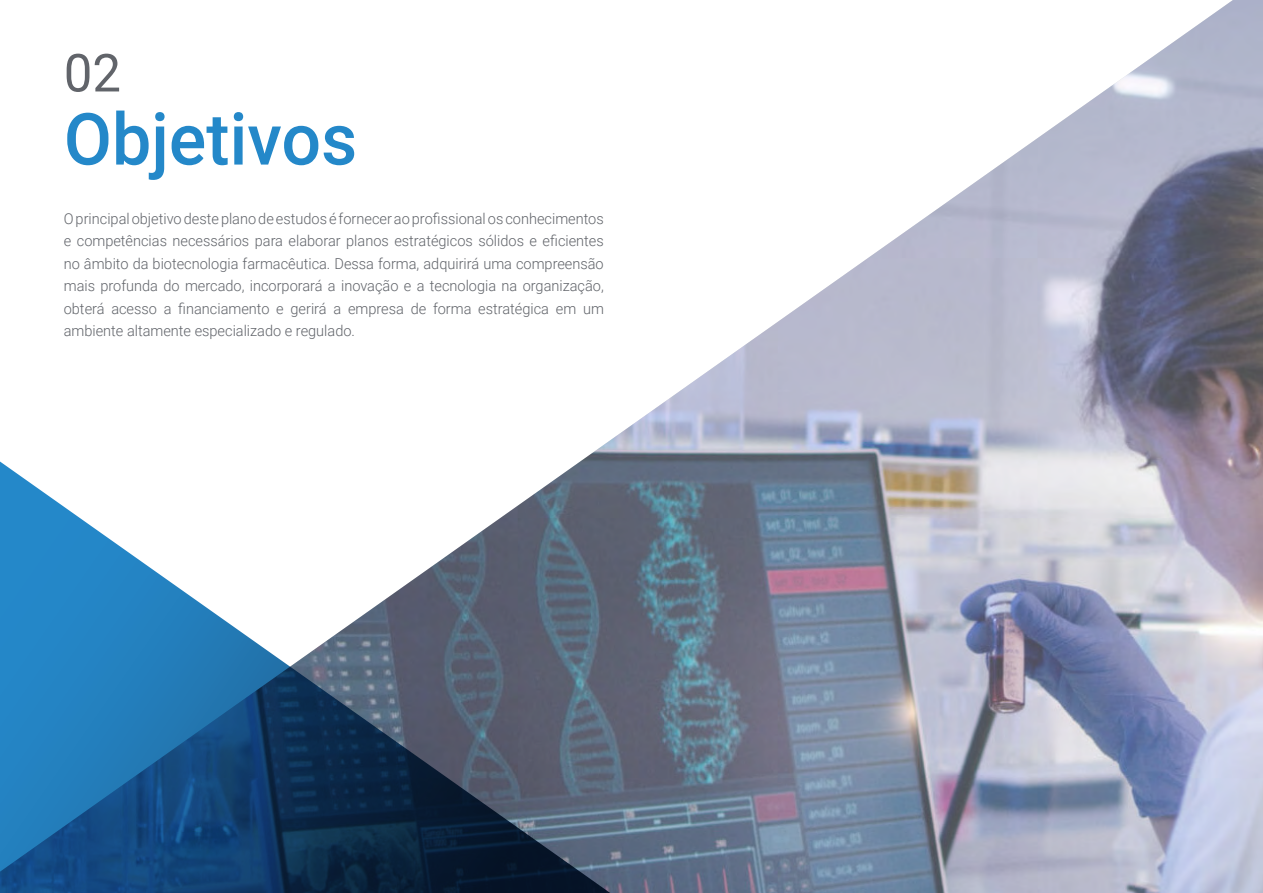
<style>
.page{position:relative;width:1263px;height:893px;background:#fff}
.page>*{position:absolute;margin:0;border:0;box-sizing:border-box;transform-origin:0 0}
.t1{font:500 72px "Roboto";color:#2488c9}
.t2{font:52.5px "Roboto";color:#61646a}
.t3{font:300 15px/22.5px "Roboto";color:#61646a;text-align:justify}
</style>
<div class="page">
<img style="left:602px;top:0;width:661px;height:893px">
<svg style="left:0;top:446px;width:640px;height:447px"></svg>
<h2 class="t2" style="left:64px;top:36px;width:59px">02</h2>
<h1 class="t1" style="left:64px;top:89px;width:295px">Objetivos</h1>
<p class="t3" style="left:64px;top:207px;width:542px">O principal objetivo deste plano de estudos é fornecer ao profissional os conhecimentos e competências necessários para elaborar planos estratégicos sólidos e eficientes no âmbito da biotecnologia farmacêutica. Dessa forma, adquirirá uma compreensão mais profunda do mercado, incorporará a inovação e a tecnologia na organização, obterá acesso a financiamento e gerirá a empresa de forma estratégica em um ambiente altamente especializado e regulado.</p>
</div>
